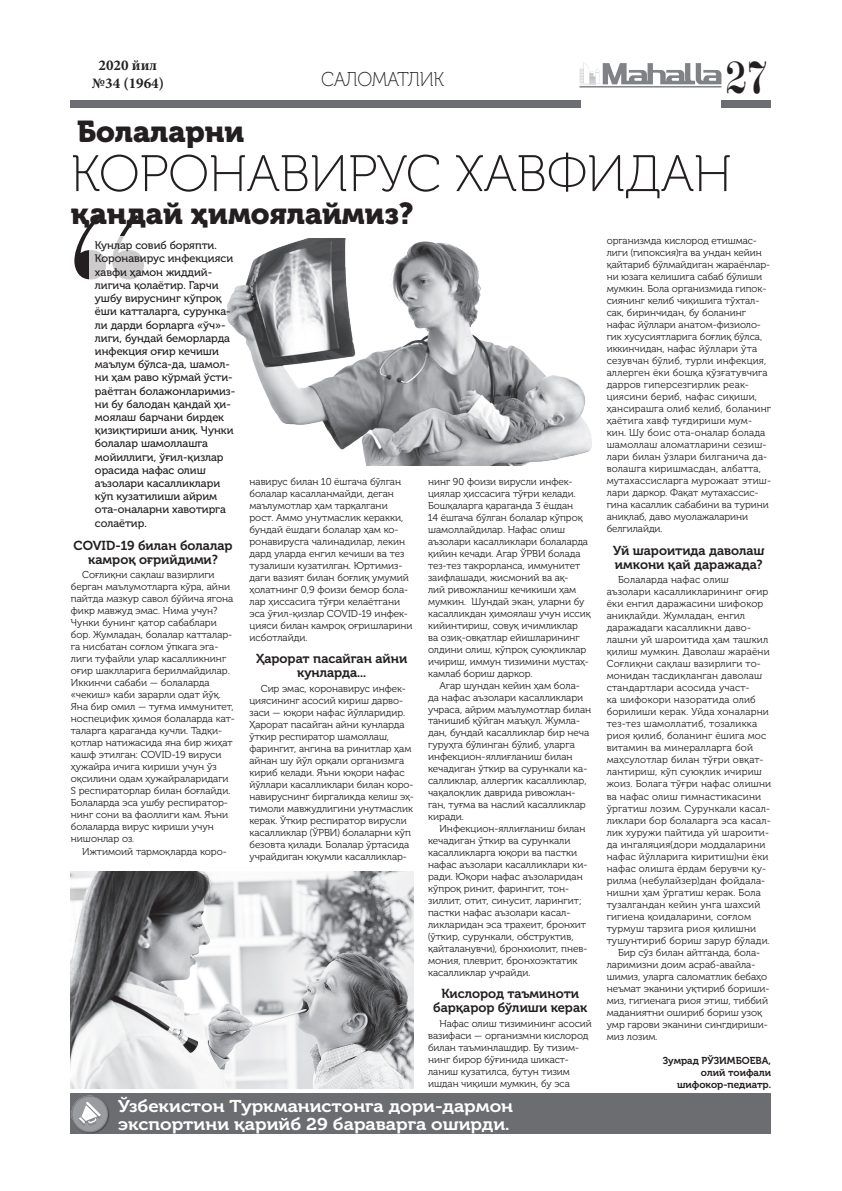
<style>
.page{position:relative;width:842px;height:1191px;background:#fff}
.page>*{position:absolute;margin:0;border:0;box-sizing:border-box;transform-origin:0 0}
.ЗАГОЛОВКА{font:700 239.1px "UZPF Regal Display Pro";color:#231f20}
.ZAG_BEK{font:51.3px "Museo Cyrl 100";color:#231f20}
.t1{font:44.1px "Didona C";color:#231f20;scale:.8 1}
.ZAG_BEK-2{font:30px "Museo Cyrl 900";color:#231f20}
.ЗАГОЛОВКА_2{font:20px "Museo Cyrl 100";letter-spacing:-.02em;color:#231f20;scale:.94 1}
.t2{font:17px "Museo Cyrl 700";color:#fff;scale:1.1 1}
.t3{font:700 15px/18px "Minion Pro";color:#231f20;text-align:center}
.Podpis{font:13px/14px "Museo Cyrl 700";color:#231f20;text-align:center}
.pod_zag2{font:11px/13.2px "Museo Cyrl 500";color:#231f20}
.osn{font:10px/12px "Museo Cyrl 300";color:#231f20}
.osn-2{font:10px/12px "Museo Cyrl 300";letter-spacing:.02em;color:#231f20}
.osn-3{font:10px/12px "Museo Cyrl 700";color:#231f20;text-align:right}
</style>
<div class="page">
<div style="left:71px;top:100px;width:700px;height:8px;background:#6c6d70"></div>
<div style="left:581px;top:96px;width:140px;height:12px;background:#fff"></div>
<img style="left:580px;top:62px;width:141px;height:26px">
<div style="left:71px;top:1093px;width:700px;height:41px;background:#6c6d70"></div>
<img style="left:71px;top:1095px;width:38px;height:39px">
<img style="left:71px;top:872px;width:343px;height:217px">
<img style="left:226px;top:239px;width:366px;height:227px">
<h3 class="t3" style="left:92px;top:56px;width:74px">2020 йил №34 (1964)</h3>
<p class="ЗАГОЛОВКА_2" style="left:321px;top:69px;width:132px">САЛОМАТЛИК</p>
<h3 class="t1" style="left:726px;top:55px;width:54px">27</h3>
<p class="ZAG_BEK-2" style="left:77px;top:114px;width:169px">Болаларни</p>
<p class="ZAG_BEK" style="left:71px;top:146px;width:662px">КОРОНАВИРУС ХАВФИДАН</p>
<p class="ЗАГОЛОВКА" style="left:62px;top:165px;width:95px">“</p>
<p class="ZAG_BEK-2" style="left:71px;top:196px;width:344px">қандай ҳимоялаймиз?</p>
<p class="osn" style="left:607px;top:235px;width:166px">организмда кислород етишмас&shy;лиги (гипоксия)га ва ундан кейин қайтариб бўлмайдиган жараёнлар&shy;ни юзага келишига сабаб бўлиши мумкин. Бола организмида гипок&shy;сиянинг келиб чиқишига тўхтал&shy;сак, биринчидан, бу боланинг нафас йўллари анатом-физиоло&shy;гик хусусиятларига боғлиқ бўлса, иккинчидан, нафас йўллари ўта сезувчан бўлиб, турли инфекция, аллерген ёки бошқа қўзғатувчига дарров гиперсезгирлик реак&shy;циясини бериб, нафас сиқиши, ҳансирашга олиб келиб, боланинг ҳаётига хавф туғдириши мум&shy;кин. Шу боис ота-оналар болада шамоллаш аломатларини сезиш&shy;лари билан ўзлари билганича да&shy;волашга киришмасдан, албатта, мутахассисларга мурожаат этиш&shy;лари даркор. Фақат мутахассис&shy;гина касаллик сабабини ва турини аниқлаб, даво муолажаларини белгилайди.</p>
<p class="Podpis" style="left:613px;top:543px;width:153px;text-align:left">Уй шароитида даволаш имкони қай даражада?</p>
<p class="osn-2" style="left:607px;top:574px;width:166px;text-indent:11px">Болаларда нафас олиш аъзолари касалликларининг оғир ёки енгил даражасини шифокор аниқлайди. Жумладан, енгил даражадаги касалликни даво&shy;лашни уй шароитида ҳам ташкил қилиш мумкин. Даволаш жараёни<br>Соғлиқни сақлаш вазирлиги то&shy;монидан тасдиқланган даволаш стандартлари асосида участ-<br>ка шифокори назоратида олиб борилиши керак. Уйда хоналарни тез-тез шамоллатиб, тозаликка риоя қилиб, боланинг ёшига мос витамин ва минералларга бой маҳсулотлар билан тўғри овқат&shy;лантириш, кўп суюқлик ичириш жоиз. Болага тўғри нафас олишни ва нафас олиш гимнастикасини ўргатиш лозим. Сурункали касал&shy;ликлари бор болаларга эса касал&shy;лик хуружи пайтида уй шароити&shy;да ингаляция(дори моддаларини нафас йўлларига киритиш)ни ёки нафас олишга ёрдам берувчи қу&shy;рилма (небулайзер)дан фойдала&shy;нишни ҳам ўргатиш керак. Бола тузалгандан кейин унга шахсий гигиена қоидаларини, соғлом турмуш тарзига риоя қилишни тушунтириб бориш зарур бўлади.</p>
<p class="osn" style="left:607px;top:946px;width:164px;text-indent:11px">Бир сўз билан айтганда, бола&shy;ларимизни доим асраб-авайла&shy;шимиз, уларга саломатлик бебаҳо неъмат эканини уқтириб бориши&shy;миз, гигиенага риоя этиш, тиббий маданиятни ошириб бориш узоқ умр гарови эканини сингдириши&shy;миз лозим.</p>
<p class="osn-3" style="left:663px;top:1054px;width:110px">Зумрад РЎЗИМБОЕВА,</p>
<p class="osn-3" style="left:677px;top:1066px;width:96px">олий тоифали шифокор-педиатр.</p>
<p class="pod_zag2" style="left:95px;top:239px;width:142px">Кунлар совиб боряпти.<br>Коронавирус инфекцияси хавфи ҳамон жиддий&shy;лигича қолаётир. Гарчи ушбу вируснинг кўпроқ ёши катталарга, сурунка&shy;ли дарди борларга «ўч»- лиги, бундай беморларда инфекция оғир кечиши маълум бўлса-да, шамол&shy;ни ҳам раво кўрмай ўсти&shy;раётган болажонларимиз&shy;ни бу балодан қандай ҳи&shy;моялаш барчани бирдек қизиқтириши аниқ. Чунки болалар шамоллашга мойиллиги, ўғил-қизлар орасида нафас олиш аъзолари касалликлари кўп кузатилиши айрим ота-оналарни хавотирга солаётир.</p>
<p class="osn" style="left:249px;top:475px;width:165px">навирус билан 10 ёшгача бўлган болалар касалланмайди, деган маълумотлар ҳам тарқалгани рост. Аммо унутмаслик керакки, бундай ёшдаги болалар ҳам ко&shy;ронавирусга чалинадилар, лекин дард уларда енгил кечиши ва тез тузалиши кузатилган. Юртимиз&shy;даги вазият билан боғлиқ умумий ҳолатнинг 0,9 фоизи бемор бола&shy;лар ҳиссасига тўғри келаётгани эса ўғил-қизлар COVID-19 инфек&shy;цияси билан камроқ оғришларини исботлайди.</p>
<p class="Podpis" style="left:256px;top:652px;width:153px">Ҳарорат пасайган айни кунларда...</p>
<p class="osn" style="left:249px;top:683px;width:166px;text-indent:11px">Сир эмас, коронавирус инфек&shy;циясининг асосий кириш дарво&shy;заси — юқори нафас йўлларидир.<br>Ҳарорат пасайган айни кунларда ўткир респиратор шамоллаш, фарингит, ангина ва ринитлар ҳам айнан шу йўл орқали организмга кириб келади. Яъни юқори нафас йўллари касалликлари билан коро&shy;навируснинг биргаликда келиш эҳ&shy;тимоли мавжудлигини унутмаслик керак. Ўткир респиратор вирусли касалликлар (ЎРВИ) болаларни кўп безовта қилади. Болалар ўртасида учрайдиган юқумли касалликлар-</p>
<p class="osn" style="left:428px;top:475px;width:164px">нинг 90 фоизи вирусли инфек&shy;циялар ҳиссасига тўғри келади.<br>Бошқаларга қараганда 3 ёшдан<br>14 ёшгача бўлган болалар кўпроқ шамоллайдилар. Нафас олиш аъзолари касалликлари болаларда қийин кечади. Агар ЎРВИ болада тез-тез такрорланса, иммунитет заифлашади, жисмоний ва ақ-<br>лий ривожланиш кечикиши ҳам мумкин. Шундай экан, уларни бу касалликдан ҳимоялаш учун иссиқ кийинтириш, совуқ ичимликлар<br>ва озиқ-овқатлар ейишларининг олдини олиш, кўпроқ суюқликлар ичириш, иммун тизимини мустаҳ&shy;камлаб бориш даркор.</p>
<p class="osn" style="left:428px;top:679px;width:165px;text-indent:11px">Агар шундан кейин ҳам бола&shy;да нафас аъзолари касалликлари учраса, айрим маълумотлар билан танишиб қўйган маъқул. Жумла&shy;дан, бундай касалликлар бир неча гуруҳга бўлинган бўлиб, уларга инфекцион-яллиғланиш билан кечадиган ўткир ва сурункали ка&shy;салликлар, аллергик касалликлар, чақалоқлик даврида ривожлан&shy;ган, туғма ва наслий касалликлар киради.</p>
<p class="osn" style="left:428px;top:822px;width:161px;text-indent:11px">Инфекцион-яллиғланиш билан кечадиган ўткир ва сурункали касалликларга юқори ва пастки нафас аъзолари касалликлари ки&shy;ради. Юқори нафас аъзоларидан кўпроқ ринит, фарингит, тон&shy;зиллит, отит, синусит, ларингит; пастки нафас аъзолари касал&shy;ликларидан эса трахеит, бронхит (ўткир, сурункали, обструктив, қайталанувчи), бронхиолит, пнев&shy;мония, плеврит, бронхоэктатик касалликлар учрайди.</p>
<p class="Podpis" style="left:433px;top:987px;width:156px">Кислород таъминоти барқарор бўлиши керак</p>
<p class="osn" style="left:428px;top:1018px;width:165px;text-indent:11px">Нафас олиш тизимининг асосий вазифаси — организмни кислород билан таъминлашдир. Бу тизим&shy;нинг бирор бўғинида шикаст&shy;ланиш кузатилса, бутун тизим ишдан чиқиши мумкин, бу эса</p>
<p class="Podpis" style="left:74px;top:538px;width:160px">COVID-19 билан болалар камроқ оғрийдими?</p>
<p class="osn" style="left:71px;top:569px;width:165px;text-indent:11px">Соғлиқни сақлаш вазирлиги берган маълумотларга кўра, айни пайтда мазкур савол бўйича ягона фикр мавжуд эмас. Нима учун?<br>Чунки бунинг қатор сабаблари бор. Жумладан, болалар катталар&shy;га нисбатан соғлом ўпкага эга&shy;лиги туфайли улар касалликнинг оғир шаклларига берилмайдилар.<br>Иккинчи сабаби — болаларда «чекиш» каби зарарли одат йўқ.<br>Яна бир омил — туғма иммунитет, носпецифик ҳимоя болаларда кат&shy;таларга қараганда кучли. Тадқи&shy;қотлар натижасида яна бир жиҳат кашф этилган: COVID-19 вируси ҳужайра ичига кириши учун ўз оқсилини одам ҳужайраларидаги<br>S респираторлар билан боғлайди.<br>Болаларда эса ушбу респиратор&shy;нинг сони ва фаоллиги кам. Яъни болаларда вирус кириши учун нишонлар оз.</p>
<p class="osn" style="left:82px;top:845px;width:146px">Ижтимоий тармоқларда коро-</p>
<p class="t2" style="left:118px;top:1096px;width:361px">Ўзбекистон Туркманистонга дори-дармон</p>
<p class="t2" style="left:118px;top:1114px;width:357px">экспортини қарийб 29 бараварга оширди.</p>
</div>
